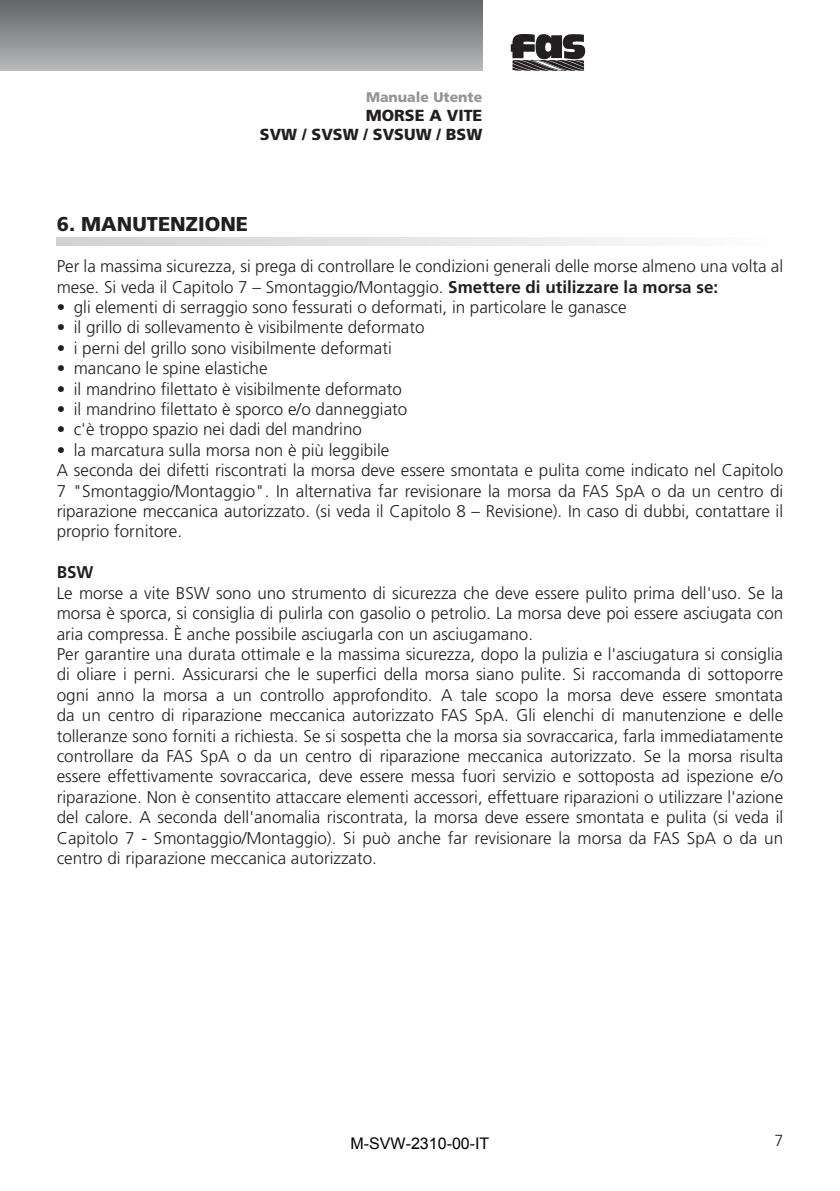
<style>
.page{position:relative;width:840px;height:1191px;background:#fff}
.page>*{position:absolute;margin:0;border:0;box-sizing:border-box;transform-origin:0 0}
.t1{font:900 20px "Frutiger";color:#231f20}
.t2{font:300 17px/20.4px "Frutiger";color:#231f20}
.t3{font:700 17px "Frutiger";color:#231f20}
.t4{font:900 16px/19.2px "Frutiger";color:#231f20;text-align:right}
.t5{font:16px "Arial";color:#000}
.t6{font:300 16px "Frutiger";color:#231f20}
.t7{font:900 14px "Frutiger";color:#939598}
.s1{font-weight:700}
</style>
<div class="page">
<svg style="left:510px;top:34px;width:75px;height:37px"></svg>
<div style="left:0;top:0;width:482px;height:71px;background:linear-gradient(to bottom,#626366,#b8b9bd)"></div>
<svg style="left:57px;top:237px;width:581px;height:9px"></svg>
<p class="t7" style="left:366px;top:88px;width:118px">Manuale Utente</p>
<p class="t4" style="left:260px;top:106px;width:224px">MORSE A VITE<br>SVW / SVSW / SVSUW / BSW</p>
<p class="t1" style="left:57px;top:212px;width:193px">6. MANUTENZIONE</p>
<p class="t2" style="left:57px;top:256px;width:727px">Per la massima sicurezza, si prega di controllare le condizioni generali delle morse almeno una volta al mese. Si veda il Capitolo 7 – Smontaggio/Montaggio. <span class="s1">Smettere di utilizzare la morsa se:</span></p>
<p class="t2" style="left:57px;top:297px;width:571px">• gli elementi di serraggio sono fessurati o deformati, in particolare le ganasce</p>
<p class="t2" style="left:57px;top:317px;width:369px">• il grillo di sollevamento è visibilmente deformato</p>
<p class="t2" style="left:57px;top:338px;width:336px">• i perni del grillo sono visibilmente deformati</p>
<p class="t2" style="left:57px;top:358px;width:212px">• mancano le spine elastiche</p>
<p class="t2" style="left:57px;top:379px;width:346px">• il mandrino filettato è visibilmente deformato</p>
<p class="t2" style="left:57px;top:399px;width:352px">• il mandrino filettato è sporco e/o danneggiato</p>
<p class="t2" style="left:57px;top:419px;width:306px">• c'è troppo spazio nei dadi del mandrino</p>
<p class="t2" style="left:57px;top:440px;width:727px">• la marcatura sulla morsa non è più leggibile<br>A seconda dei difetti riscontrati la morsa deve essere smontata e pulita come indicato nel Capitolo 7 "Smontaggio/Montaggio". In alternativa far revisionare la morsa da FAS SpA o da un centro di riparazione meccanica autorizzato. (si veda il Capitolo 8 – Revisione). In caso di dubbi, contattare il proprio fornitore.</p>
<p class="t3" style="left:57px;top:562px;width:38px">BSW</p>
<p class="t2" style="left:57px;top:583px;width:727px">Le morse a vite BSW sono uno strumento di sicurezza che deve essere pulito prima dell'uso. Se la morsa è sporca, si consiglia di pulirla con gasolio o petrolio. La morsa deve poi essere asciugata con aria compressa. È anche possibile asciugarla con un asciugamano.<br>Per garantire una durata ottimale e la massima sicurezza, dopo la pulizia e l'asciugatura si consiglia di oliare i perni. Assicurarsi che le superfici della morsa siano pulite. Si raccomanda di sottoporre ogni anno la morsa a un controllo approfondito. A tale scopo la morsa deve essere smontata da un centro di riparazione meccanica autorizzato FAS SpA. Gli elenchi di manutenzione e delle tolleranze sono forniti a richiesta. Se si sospetta che la morsa sia sovraccarica, farla immediatamente controllare da FAS SpA o da un centro di riparazione meccanica autorizzato. Se la morsa risulta essere effettivamente sovraccarica, deve essere messa fuori servizio e sottoposta ad ispezione e/o riparazione. Non è consentito attaccare elementi accessori, effettuare riparazioni o utilizzare l'azione del calore. A seconda dell'anomalia riscontrata, la morsa deve essere smontata e pulita (si veda il Capitolo 7 - Smontaggio/Montaggio). Si può anche far revisionare la morsa da FAS SpA o da un centro di riparazione meccanica autorizzato.</p>
<p class="t5" style="left:350px;top:1132px;width:140px">M-SVW-2310-00-IT</p>
<p class="t6" style="left:773px;top:1131px;width:10px">7</p>
</div>
